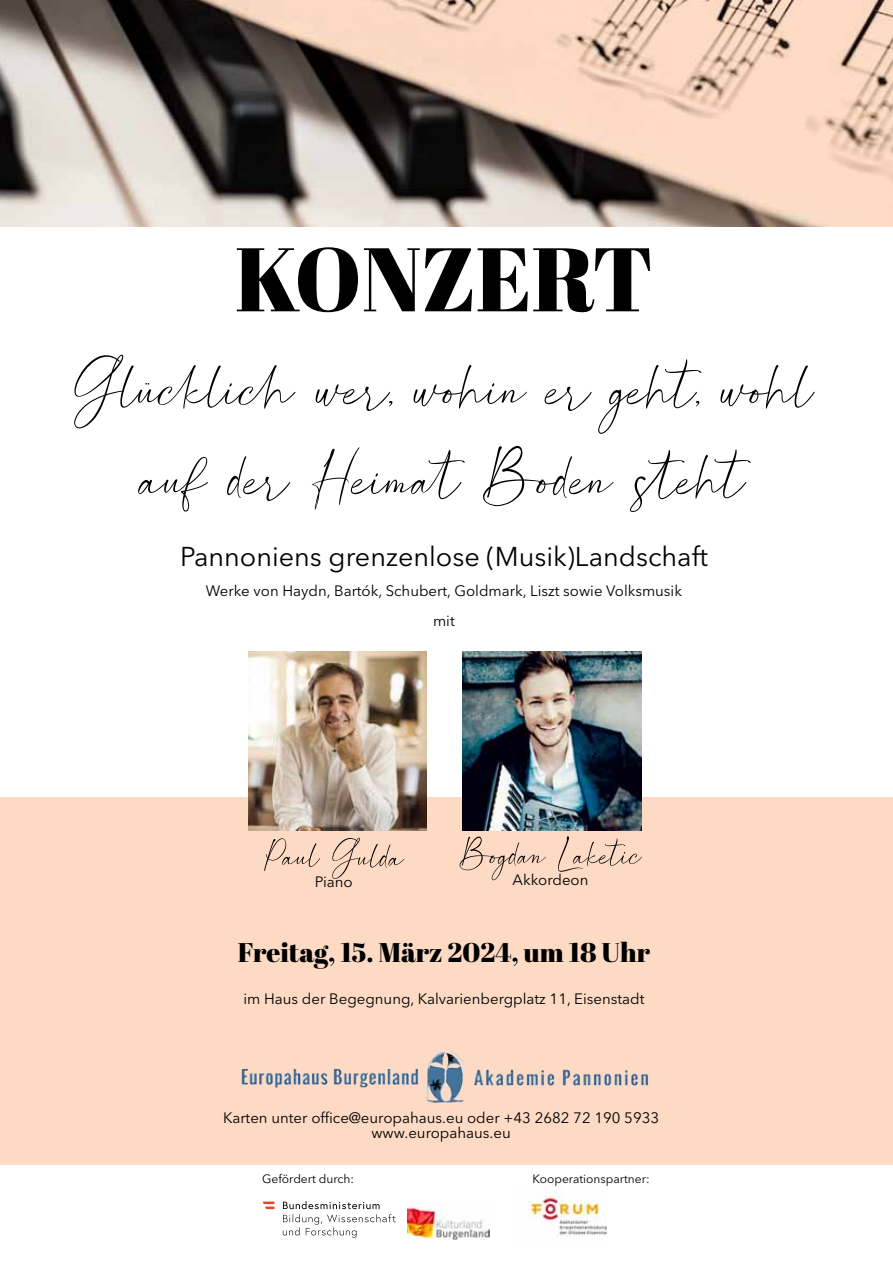
<style>
.page{position:relative;width:893px;height:1263px;background:#fff}
.page>*{position:absolute;margin:0;border:0;box-sizing:border-box;transform-origin:0 0}
.t1{font:90px/90px "Southland";color:#000;text-align:center}
.t2{font:90px "Abril Fatface";letter-spacing:-.01em;color:#000}
.t3{font:50.4px "Southland";color:#000}
.t4{font:27px "Avenir Next LT Pro";color:#000}
.t5{font:27px "Abril Fatface";color:#000}
.t6{font:15px/30px "Avenir Next LT Pro";color:#000;text-align:center}
.t7{font:12px "Avenir Next LT Pro";color:#000}
</style>
<div class="page">
<img style="left:0;top:0;width:893px;height:226px">
<div style="left:0;top:797px;width:893px;height:368px;background:#fddac4"></div>
<img style="left:248px;top:652px;width:179px;height:178px">
<img style="left:463px;top:652px;width:178px;height:178px">
<img style="left:241px;top:1051px;width:408px;height:53px">
<svg style="left:283px;top:1201px;width:113px;height:37px"></svg>
<svg style="left:263px;top:1201px;width:11px;height:8px"></svg>
<img style="left:408px;top:1201px;width:81px;height:38px">
<img style="left:528px;top:1193px;width:79px;height:43px">
<h1 class="t2" style="left:235px;top:216px;width:420px">KONZERT</h1>
<h1 class="t1" style="left:74px;top:352px;width:741px">Glücklich wer, wohin er geht, wohl auf der Heimat Boden steht</h1>
<h3 class="t4" style="left:180px;top:541px;width:529px">Pannoniens grenzenlose (Musik)Landschaft</h3>
<p class="t6" style="left:206px;top:576px;width:478px">Werke von Haydn, Bartók, Schubert, Goldmark, Liszt sowie Volksmusik mit</p>
<h2 class="t3" style="left:264px;top:831px;width:141px">Paul Gulda</h2>
<p class="t6" style="left:315px;top:866px;width:39px;rotate:1deg">Piano</p>
<h2 class="t3" style="left:460px;top:830px;width:183px">Bogdan Laketic</h2>
<p class="t6" style="left:513px;top:865px;width:77px">Akkordeon</p>
<h3 class="t5" style="left:238px;top:933px;width:414px">Freitag, 15. März 2024, um 18 Uhr</h3>
<p class="t6" style="left:243px;top:984px;width:403px">im Haus der Begegnung, Kalvarienbergplatz 11, Eisenstadt</p>
<p class="t6" style="left:223px;top:1110px;width:437px;line-height:15px">Karten unter office@europahaus.eu oder +43 2682 72 190 5933 www.europahaus.eu</p>
<p class="t7" style="left:262px;top:1171px;width:93px">Gefördert durch:</p>
<p class="t7" style="left:533px;top:1171px;width:118px">Kooperationspartner:</p>
</div>
